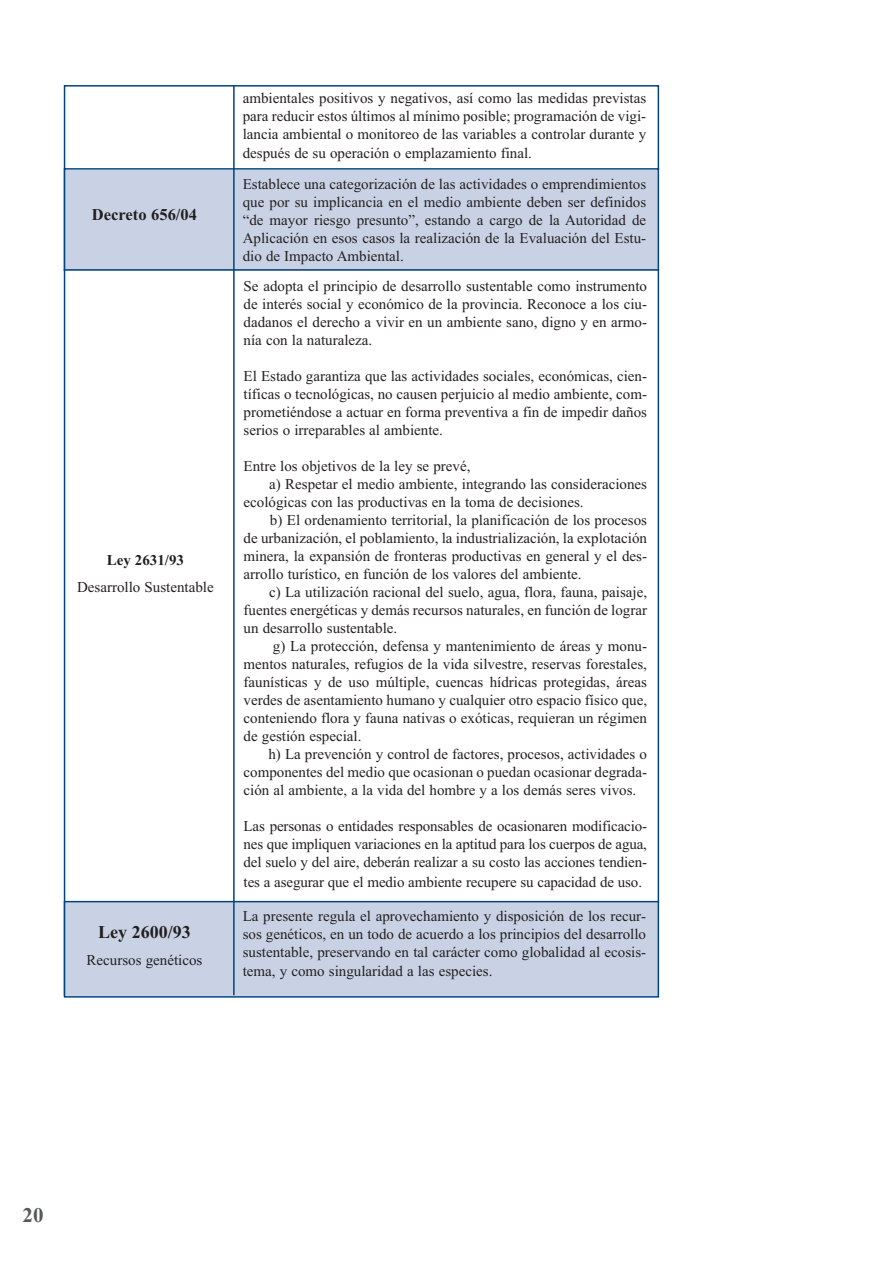
<style>
.page{position:relative;width:893px;height:1263px;background:#fff}
.page>*{position:absolute;margin:0;border:0;box-sizing:border-box;transform-origin:0 0}
.t1{font:700 21px "Times New Roman";color:#57585a}
.t2{font:700 18px "Times New Roman";color:#231f20}
.t3{font:700 16.5px "Times New Roman";color:#231f20}
.t4{font:15px/18px "Times New Roman";color:#231f20;text-align:justify}
.t5{font:700 15px "Times New Roman";color:#231f20}
</style>
<div class="page">
<svg style="left:63px;top:85px;width:597px;height:913px"></svg>
<hr style="left:64px;top:269px;width:595px;height:2px;background:#00447b">
<hr style="left:64px;top:901px;width:595px;height:1px;background:#00447b">
<hr style="left:233px;top:85px;width:2px;height:910px;background:#00447b">
<p class="t3" style="left:92px;top:209px;width:107px">Decreto 656/04</p>
<p class="t5" style="left:107px;top:555px;width:79px">Ley 2631/93</p>
<p class="t4" style="left:77px;top:579px;width:138px">Desarrollo Sustentable</p>
<p class="t2" style="left:98px;top:926px;width:94px">Ley 2600/93</p>
<p class="t4" style="left:87px;top:952px;width:117px">Recursos genéticos</p>
<p class="t4" style="left:243px;top:90px;width:405px">ambientales positivos y negativos, así como las medidas previstas para reducir estos últimos al mínimo posible; programación de vigi&shy;lancia ambiental o monitoreo de las variables a controlar durante y después de su operación o emplazamiento final.</p>
<p class="t4" style="left:243px;top:176px;width:405px">Establece una categorización de las actividades o emprendimientos que por su implicancia en el medio ambiente deben ser definidos “de mayor riesgo presunto”, estando a cargo de la Autoridad de Aplicación en esos casos la realización de la Evaluación del Estu&shy;dio de Impacto Ambiental.</p>
<p class="t4" style="left:244px;top:279px;width:405px">Se adopta el principio de desarrollo sustentable como instrumento de interés social y económico de la provincia. Reconoce a los ciu&shy;dadanos el derecho a vivir en un ambiente sano, digno y en armo&shy;nía con la naturaleza.</p>
<p class="t4" style="left:244px;top:369px;width:405px">El Estado garantiza que las actividades sociales, económicas, cien&shy;tíficas o tecnológicas, no causen perjuicio al medio ambiente, com&shy;prometiéndose a actuar en forma preventiva a fin de impedir daños serios o irreparables al ambiente.</p>
<p class="t4" style="left:244px;top:459px;width:228px">Entre los objetivos de la ley se prevé,</p>
<p class="t4" style="left:269px;top:477px;width:379px">a) Respetar el medio ambiente, integrando las consideraciones</p>
<p class="t4" style="left:244px;top:495px;width:342px">ecológicas con las productivas en la toma de decisiones.</p>
<p class="t4" style="left:270px;top:513px;width:379px">b) El ordenamiento territorial, la planificación de los procesos</p>
<p class="t4" style="left:244px;top:531px;width:405px">de urbanización, el poblamiento, la industrialización, la explotación</p>
<p class="t4" style="left:244px;top:549px;width:405px">minera, la expansión de fronteras productivas en general y el des-</p>
<p class="t4" style="left:244px;top:567px;width:339px">arrollo turístico, en función de los valores del ambiente.</p>
<p class="t4" style="left:269px;top:585px;width:379px">c) La utilización racional del suelo, agua, flora, fauna, paisaje,</p>
<p class="t4" style="left:244px;top:603px;width:405px">fuentes energéticas y demás recursos naturales, en función de lograr</p>
<p class="t4" style="left:244px;top:621px;width:155px">un desarrollo sustentable.</p>
<p class="t4" style="left:273px;top:639px;width:376px">g) La protección, defensa y mantenimiento de áreas y monu-</p>
<p class="t4" style="left:244px;top:657px;width:405px">mentos naturales, refugios de la vida silvestre, reservas forestales,</p>
<p class="t4" style="left:244px;top:675px;width:405px">faunísticas y de uso múltiple, cuencas hídricas protegidas, áreas</p>
<p class="t4" style="left:244px;top:693px;width:405px">verdes de asentamiento humano y cualquier otro espacio físico que,</p>
<p class="t4" style="left:244px;top:711px;width:405px">conteniendo flora y fauna nativas o exóticas, requieran un régimen</p>
<p class="t4" style="left:244px;top:729px;width:119px">de gestión especial.</p>
<p class="t4" style="left:268px;top:747px;width:380px">h) La prevención y control de factores, procesos, actividades o</p>
<p class="t4" style="left:244px;top:765px;width:405px">componentes del medio que ocasionan o puedan ocasionar degrada-</p>
<p class="t4" style="left:244px;top:783px;width:394px">ción al ambiente, a la vida del hombre y a los demás seres vivos.</p>
<p class="t4" style="left:244px;top:819px;width:405px">Las personas o entidades responsables de ocasionaren modificacio&shy;nes que impliquen variaciones en la aptitud para los cuerpos de agua, del suelo y del aire, deberán realizar a su costo las acciones tendien-</p>
<p class="t4" style="left:244px;top:875px;width:400px">tes a asegurar que el medio ambiente recupere su capacidad de uso.</p>
<p class="t4" style="left:243px;top:908px;width:405px">La presente regula el aprovechamiento y disposición de los recur&shy;sos genéticos, en un todo de acuerdo a los principios del desarrollo sustentable, preservando en tal carácter como globalidad al ecosis&shy;tema, y como singularidad a las especies.</p>
<h1 class="t1" style="left:23px;top:1208px;width:22px">20</h1>
</div>
